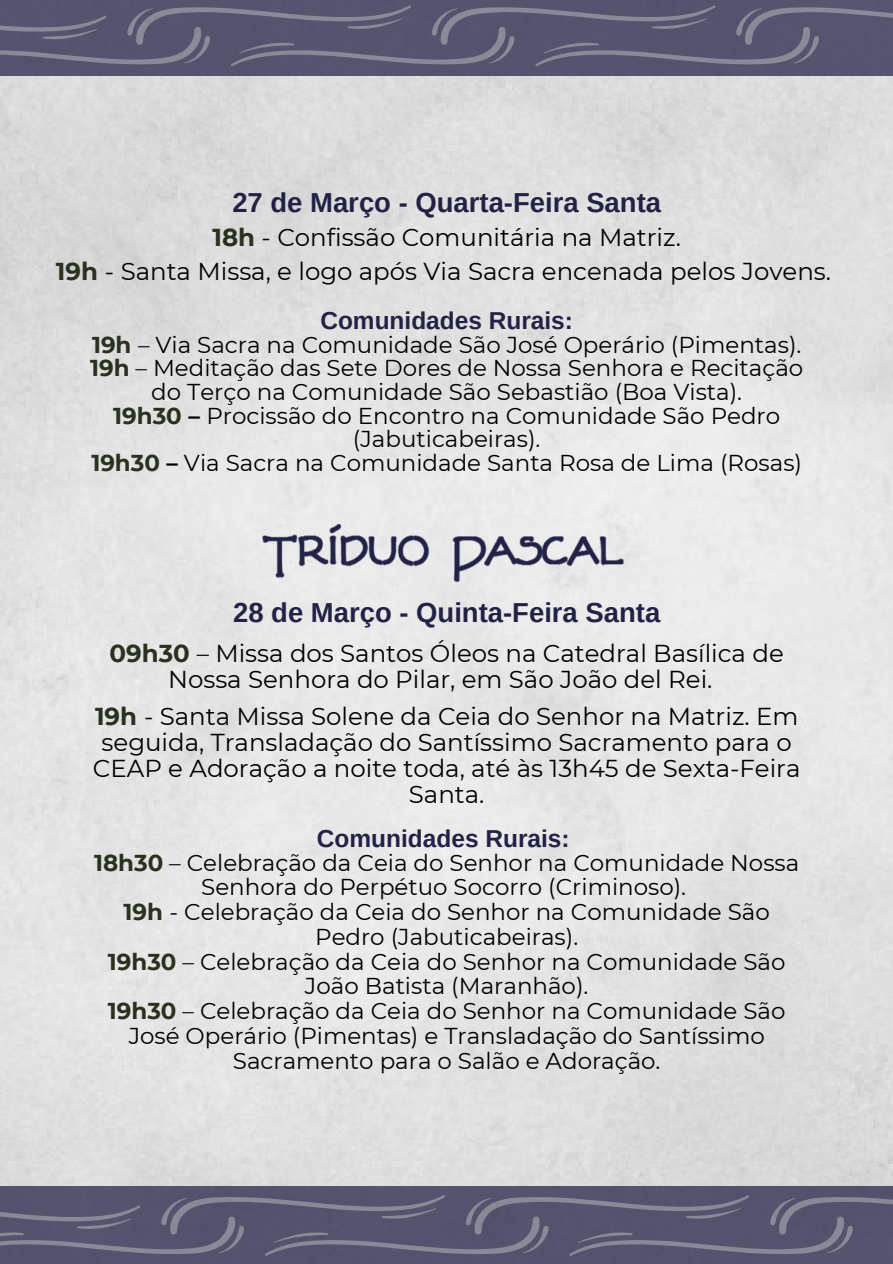
<style>
.page{position:relative;width:893px;height:1264px;background:#fff}
.page>*{position:absolute;margin:0;border:0;box-sizing:border-box;transform-origin:0 0}
.t1{font:700 27.45px "Arimo";color:#232246}
.t2{font:24.45px/25.8px "Montserrat";color:#000;text-align:center}
.t3{font:700 24.45px "Arimo";color:#232246}
.t4{font:22.95px/24.8px "Montserrat";color:#000;text-align:center}
.s1{font-weight:700;color:#2a311e}
.s2{font-weight:700}
</style>
<div class="page">
<img style="left:0;top:75px;width:892px;height:1110px">
<div style="left:0;top:1185px;width:892px;height:78px;background:#54536e"></div>
<svg style="left:0;top:1195px;width:892px;height:61px"></svg>
<div style="left:0;top:0;width:892px;height:75px;background:#55546e"></div>
<svg style="left:0;top:5px;width:892px;height:61px"></svg>
<img style="left:255px;top:515px;width:383px;height:85px">
<p class="t1" style="left:232px;top:187px;width:430px">27 de Março - Quarta-Feira Santa</p>
<p class="t2" style="left:212px;top:224px;width:470px"><span class="s1">18h</span> - Confissão Comunitária na Matriz.</p>
<h1 class="t2" style="left:56px;top:258px;width:776px"><span class="s1">19h</span> - Santa Missa, e logo após Via Sacra encenada pelos Jovens.</h1>
<p class="t3" style="left:320px;top:307px;width:254px">Comunidades Rurais:</p>
<p class="t4" style="left:92px;top:332px;width:710px"><span class="s1">19h</span> – Via Sacra na Comunidade São José Operário (Pimentas).</p>
<p class="t4" style="left:90px;top:356px;width:714px;line-height:23.7px"><span class="s1">19h</span> – Meditação das Sete Dores de Nossa Senhora e Recitação do Terço na Comunidade São Sebastião (Boa Vista).</p>
<p class="t4" style="left:113px;top:403px;width:668px;line-height:23.7px"><span class="s1">19h30</span> <span class="s2">–</span> Procissão do Encontro na Comunidade São Pedro (Jabuticabeiras).</p>
<p class="t4" style="left:91px;top:450px;width:712px"><span class="s1">19h30</span> <span class="s2">–</span> Via Sacra na Comunidade Santa Rosa de Lima (Rosas)</p>
<p class="t1" style="left:233px;top:597px;width:428px">28 de Março - Quinta-Feira Santa</p>
<p class="t2" style="left:110px;top:640px;width:675px"><span class="s1">09h30</span> – Missa dos Santos Óleos na Catedral Basílica de<br>Nossa Senhora do Pilar, em São João del Rei.</p>
<p class="t2" style="left:93px;top:703px;width:709px"><span class="s1">19h</span> - Santa Missa Solene da Ceia do Senhor na Matriz. Em seguida, Transladação do Santíssimo Sacramento para o CEAP e Adoração a noite toda, até às 13h45 de Sexta-Feira Santa.</p>
<p class="t3" style="left:317px;top:824px;width:254px">Comunidades Rurais:</p>
<p class="t4" style="left:94px;top:850px;width:706px"><span class="s1">18h30</span> – Celebração da Ceia do Senhor na Comunidade Nossa<br>Senhora do Perpétuo Socorro (Criminoso).</p>
<p class="t4" style="left:123px;top:899px;width:647px"><span class="s1">19h</span> - Celebração da Ceia do Senhor na Comunidade São<br>Pedro (Jabuticabeiras).</p>
<h1 class="t4" style="left:108px;top:949px;width:679px"><span class="s1">19h30</span> – Celebração da Ceia do Senhor na Comunidade São<br>João Batista (Maranhão).</h1>
<p class="t4" style="left:108px;top:998px;width:679px"><span class="s1">19h30</span> – Celebração da Ceia do Senhor na Comunidade São<br>José Operário (Pimentas) e Transladação do Santíssimo<br>Sacramento para o Salão e Adoração.</p>
</div>
